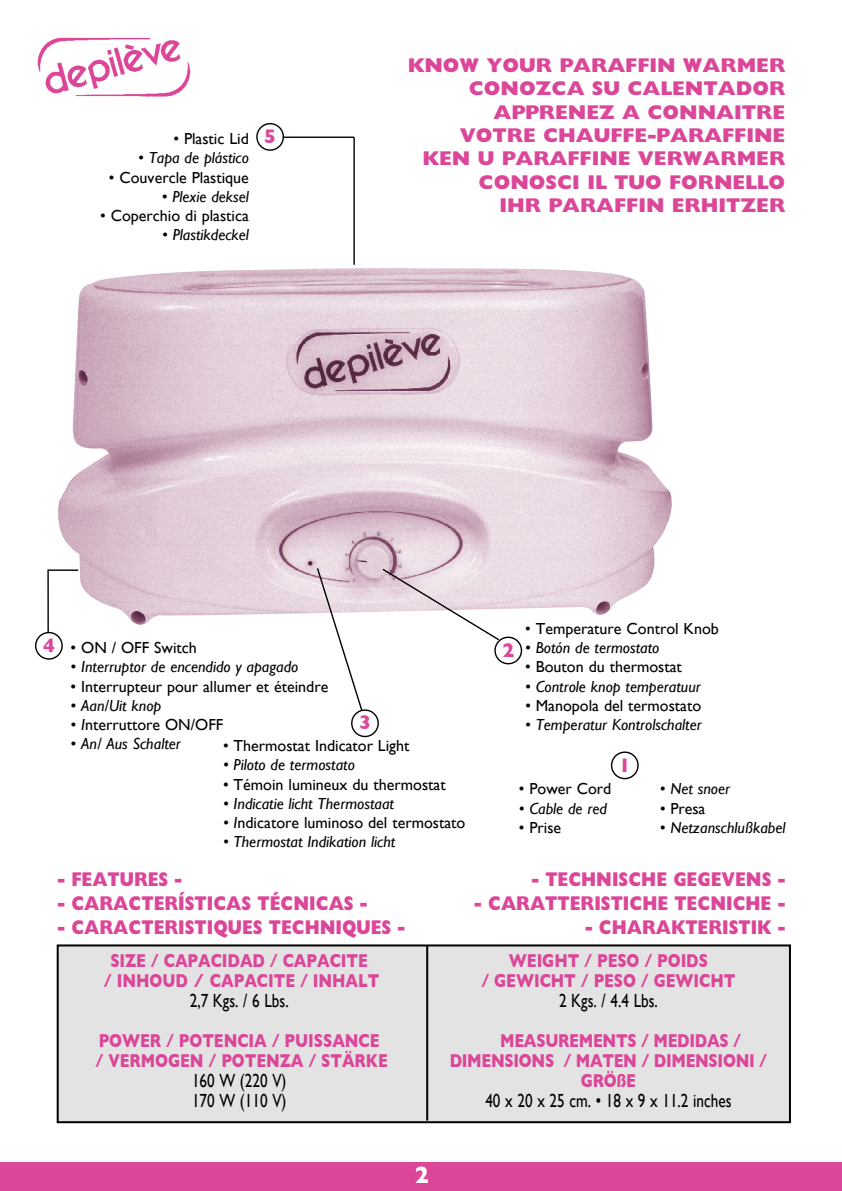
<style>
.page{position:relative;width:842px;height:1191px;background:#fff}
.page>*{position:absolute;margin:0;border:0;box-sizing:border-box;transform-origin:0 0}
.t1{font:700 24px "Gill Sans";color:#fff}
.t2{font:800 20px/23.4px "Gill Sans";color:#db4699;text-align:right}
.t3{font:800 20px "Gill Sans";color:#db4699;scale:.85 1}
.t4{font:700 20px "Gill Sans";color:#db4699}
.t5{font:700 19px/20px "Gill Sans";letter-spacing:-.005em;color:#db4699;text-align:center;scale:.8 1}
.t6{font:19px/20px "Gill Sans";color:#000;scale:.8 1}
.t7{font:16px "Gill Sans";color:#000}
.t8{font:italic 16px "Gill Sans";color:#000}
.s1{font-weight:700;font-size:20px;color:#db4699}
.s2{font-style:italic}
</style>
<div class="page">
<img style="left:58px;top:268px;width:614px;height:357px">
<div style="left:57px;top:944px;width:734px;height:179px;background:#e3e3e3;border:2px solid #000"></div>
<hr style="left:426px;top:945px;width:2px;height:175px;background:#000">
<hr style="left:47px;top:569px;width:2px;height:64px;background:#000">
<div style="left:35px;top:632px;width:28px;height:27px;border:1px solid #000;border-radius:50%"></div>
<svg style="left:381px;top:567px;width:120px;height:74px"></svg>
<div style="left:494px;top:636px;width:28px;height:28px;border:1px solid #000;border-radius:50%"></div>
<svg style="left:316px;top:566px;width:48px;height:146px"></svg>
<div style="left:351px;top:709px;width:28px;height:28px;border:1px solid #000;border-radius:50%"></div>
<div style="left:611px;top:751px;width:28px;height:28px;border:1px solid #000;border-radius:50%"></div>
<hr style="left:48px;top:569px;width:30px;height:2px;background:#000">
<div style="left:256px;top:123px;width:28px;height:28px;border:1px solid #000;border-radius:50%"></div>
<hr style="left:283px;top:137px;width:71px;height:1px;background:#000">
<hr style="left:353px;top:137px;width:2px;height:128px;background:#000">
<img style="left:37px;top:37px;width:154px;height:60px">
<div style="left:0;top:1162px;width:842px;height:29px;background:#db4699"></div>
<p class="t7" style="left:173px;top:130px;width:104px">• Plastic Lid <span class="s1">5</span></p>
<p class="t8" style="left:138px;top:149px;width:112px">• Tapa de plástico</p>
<p class="t7" style="left:109px;top:168px;width:141px">• Couvercle Plastique</p>
<p class="t8" style="left:162px;top:187px;width:88px">• Plexie deksel</p>
<p class="t7" style="left:100px;top:206px;width:150px">• Coperchio di plastica</p>
<p class="t8" style="left:162px;top:226px;width:88px">• Plastikdeckel</p>
<p class="t2" style="left:408px;top:53px;width:379px">KNOW YOUR PARAFFIN WARMER<br>CONOZCA SU CALENTADOR<br>APPRENEZ A CONNAITRE<br>VOTRE CHAUFFE-PARAFFINE<br>KEN U PARAFFINE VERWARMER<br>CONOSCI IL TUO FORNELLO<br>IHR PARAFFIN ERHITZER</p>
<p class="t7" style="left:525px;top:619px;width:195px">• Temperature Control Knob</p>
<p class="t8" style="left:525px;top:638px;width:136px">• Botón de termostato</p>
<p class="t7" style="left:525px;top:657px;width:158px">• Bouton du thermostat</p>
<p class="t8" style="left:525px;top:677px;width:177px">• Controle knop temperatuur</p>
<p class="t7" style="left:525px;top:696px;width:177px"><span class="s2">•</span> Manopola del termostato</p>
<p class="t7" style="left:43px;top:638px;width:155px"><span class="s1">4</span> • ON / OFF Switch</p>
<p class="t8" style="left:71px;top:657px;width:229px">• Interruptor de encendido y apagado</p>
<p class="t7" style="left:71px;top:677px;width:259px">• Interrupteur pour allumer et éteindre</p>
<p class="t8" style="left:71px;top:696px;width:92px">• Aan/Uit knop</p>
<p class="t7" style="left:71px;top:715px;width:154px"><span class="s2">• I</span>nterruttore ON/OFF</p>
<p class="t8" style="left:71px;top:734px;width:112px">• An/ Aus Schalter</p>
<p class="t4" style="left:502px;top:638px;width:13px">2</p>
<p class="t4" style="left:359px;top:711px;width:13px">3</p>
<p class="t8" style="left:525px;top:715px;width:178px">• Temperatur Kontrolschalter</p>
<p class="t7" style="left:223px;top:736px;width:188px">• Thermostat Indicator Light</p>
<p class="t8" style="left:223px;top:755px;width:133px">• Piloto de termostato</p>
<p class="t7" style="left:223px;top:775px;width:224px">• Témoin lumineux du thermostat</p>
<p class="t8" style="left:223px;top:794px;width:172px">• Indicatie licht Thermostaat</p>
<p class="t7" style="left:223px;top:813px;width:244px"><span class="s2">• I</span>ndicatore luminoso del termostato</p>
<p class="t8" style="left:223px;top:832px;width:174px">• Thermostat Indikation licht</p>
<p class="t4" style="left:619px;top:753px;width:13px">1</p>
<p class="t7" style="left:519px;top:779px;width:94px">• Power Cord</p>
<p class="t8" style="left:519px;top:799px;width:90px">• Cable de red</p>
<p class="t7" style="left:519px;top:818px;width:44px">• Prise</p>
<p class="t8" style="left:660px;top:779px;width:72px">• Net snoer</p>
<p class="t7" style="left:660px;top:799px;width:47px"><span class="s2">•</span> Presa</p>
<p class="t8" style="left:660px;top:818px;width:127px">• Netzanschlußkabel</p>
<p class="t3" style="left:58px;top:867px;width:148px">- FEATURES -</p>
<p class="t3" style="left:58px;top:891px;width:366px">- CARACTERÍSTICAS TÉCNICAS -</p>
<p class="t3" style="left:58px;top:915px;width:410px">- CARACTERISTIQUES TECHNIQUES -</p>
<p class="t5" style="left:104px;top:950px;width:346px">SIZE / CAPACIDAD / CAPACITE<br>/ INHOUD / CAPACITE / INHALT</p>
<p class="t6" style="left:190px;top:990px;width:125px">2,7 Kgs. / 6 Lbs.</p>
<p class="t5" style="left:95px;top:1030px;width:367px;text-align:left">POWER / POTENCIA / PUISSANCE / VERMOGEN / POTENZA / STÄRKE</p>
<p class="t6" style="left:192px;top:1070px;width:119px">160 W (220 V)<br>170 W (110 V)</p>
<h1 class="t1" style="left:415px;top:1161px;width:16px">2</h1>
<p class="t3" style="left:531px;top:867px;width:300px">- TECHNISCHE GEGEVENS -</p>
<p class="t3" style="left:474px;top:891px;width:367px">- CARATTERISTICHE TECNICHE -</p>
<p class="t3" style="left:585px;top:915px;width:237px">- CHARAKTERISTIK -</p>
<p class="t5" style="left:481px;top:950px;width:319px">WEIGHT / PESO / POIDS<br>/ GEWICHT / PESO / GEWICHT</p>
<p class="t6" style="left:559px;top:990px;width:125px">2 Kgs. / 4.4 Lbs.</p>
<p class="t5" style="left:500px;top:1030px;width:303px">MEASUREMENTS / MEDIDAS /</p>
<p class="t5" style="left:450px;top:1050px;width:398px">DIMENSIONS / MATEN / DIMENSIONI /</p>
<p class="t5" style="left:581px;top:1070px;width:70px">GRÖßE</p>
<p class="t6" style="left:485px;top:1090px;width:309px">40 x 20 x 25 cm. • 18 x 9 x 11.2 inches</p>
</div>
